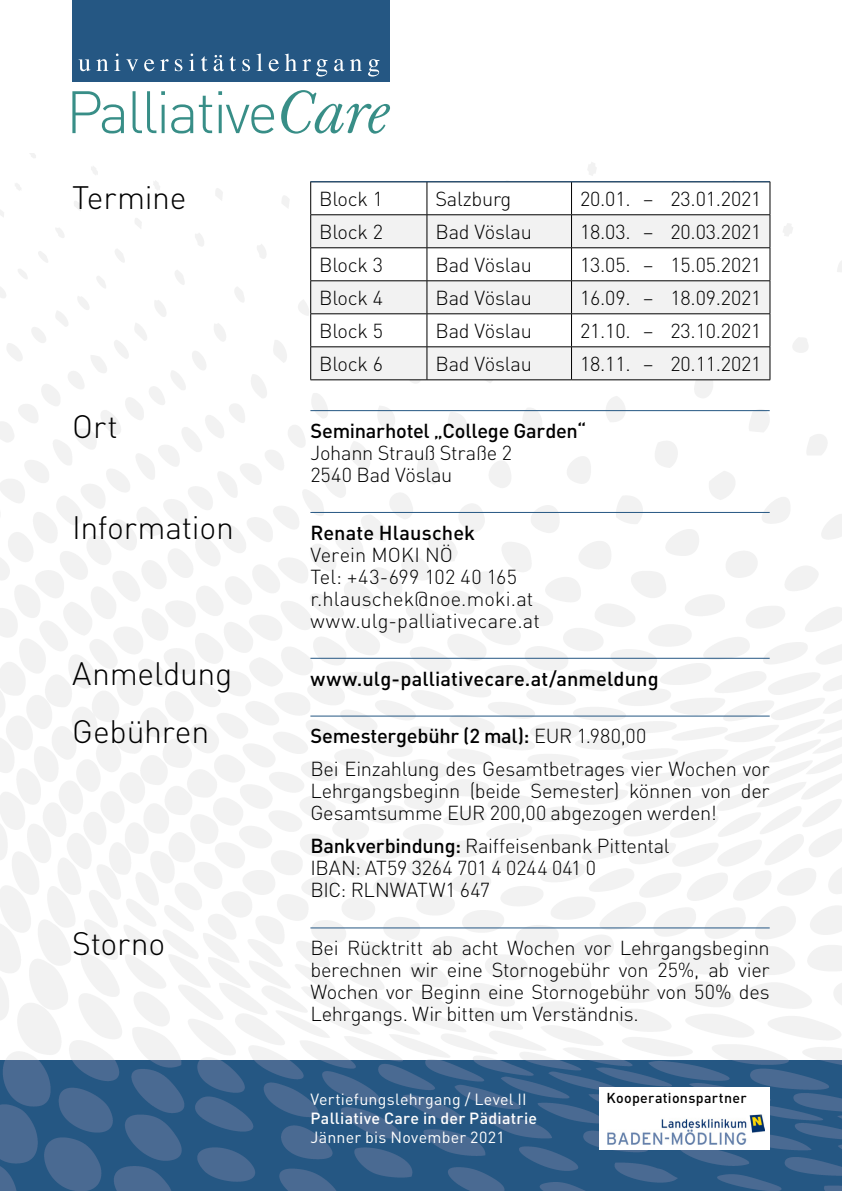
<style>
.page{position:relative;width:842px;height:1191px;background:#fff}
.page>*{position:absolute;margin:0;border:0;box-sizing:border-box;transform-origin:0 0}
.t1{font:300 32px "DIN";letter-spacing:-.01em;color:#000}
.t2{font:300 20px/22px "DIN";letter-spacing:-.01em;color:#000}
.t3{font:500 20px "DIN";letter-spacing:.005em;color:#000}
.t4{font:500 20px "DIN";letter-spacing:-.015em;color:#000}
.t5{font:16px "DIN";letter-spacing:.015em;color:#fff}
.t6{font:500 16px "DIN";letter-spacing:.015em;color:#fff}
.t7{font:500 14.2px "DIN";letter-spacing:.02em;color:#000}
.s1{font-weight:500}
</style>
<div class="page">
<svg style="left:0;top:1060px;width:842px;height:131px;background:#345f89"></svg>
<div style="left:72px;top:0;width:318px;height:81px;background:#255783"></div>
<svg style="left:72px;top:91px;width:52px;height:42px"></svg>
<svg style="left:133px;top:91px;width:32px;height:42px"></svg>
<hr style="left:162px;top:105px;width:3px;height:28px;background:#388e87">
<svg style="left:171px;top:104px;width:22px;height:29px"></svg>
<svg style="left:199px;top:96px;width:13px;height:37px"></svg>
<svg style="left:218px;top:91px;width:4px;height:4px"></svg>
<hr style="left:219px;top:105px;width:3px;height:28px;background:#388e87">
<svg style="left:226px;top:104px;width:48px;height:29px"></svg>
<svg style="left:78px;top:59px;width:30px;height:12px"></svg>
<svg style="left:114px;top:54px;width:6px;height:17px"></svg>
<svg style="left:126px;top:59px;width:12px;height:12px"></svg>
<svg style="left:144px;top:59px;width:10px;height:12px"></svg>
<svg style="left:160px;top:59px;width:9px;height:12px"></svg>
<svg style="left:175px;top:59px;width:7px;height:12px"></svg>
<svg style="left:189px;top:54px;width:6px;height:17px"></svg>
<svg style="left:201px;top:56px;width:7px;height:15px"></svg>
<svg style="left:214px;top:55px;width:22px;height:16px"></svg>
<svg style="left:242px;top:59px;width:8px;height:12px"></svg>
<svg style="left:257px;top:53px;width:6px;height:18px"></svg>
<svg style="left:269px;top:59px;width:10px;height:12px"></svg>
<svg style="left:285px;top:54px;width:42px;height:23px"></svg>
<svg style="left:334px;top:59px;width:10px;height:12px"></svg>
<svg style="left:350px;top:59px;width:12px;height:12px"></svg>
<svg style="left:368px;top:59px;width:11px;height:18px"></svg>
<svg style="left:281px;top:90px;width:109px;height:44px"></svg>
<hr style="left:310px;top:410px;width:460px;height:1px;background:#255783">
<hr style="left:310px;top:715px;width:460px;height:1px;background:#255783">
<hr style="left:310px;top:927px;width:460px;height:1px;background:#255783">
<hr style="left:310px;top:512px;width:460px;height:1px;background:#255783">
<hr style="left:310px;top:658px;width:460px;height:1px;background:#255783">
<svg style="left:311px;top:182px;width:459px;height:32px"></svg>
<svg style="left:311px;top:215px;width:459px;height:164px;fill:#f2f2f2"></svg>
<hr style="left:310px;top:182px;width:1px;height:32px;background:#000">
<hr style="left:427px;top:182px;width:1px;height:32px;background:#000">
<hr style="left:571px;top:182px;width:1px;height:32px;background:#000">
<hr style="left:770px;top:182px;width:1px;height:32px;background:#000">
<hr style="left:310px;top:214px;width:117px;height:1px;background:#000">
<hr style="left:310px;top:215px;width:1px;height:32px;background:#000">
<hr style="left:427px;top:214px;width:144px;height:1px;background:#000">
<hr style="left:427px;top:215px;width:1px;height:32px;background:#000">
<hr style="left:571px;top:214px;width:199px;height:1px;background:#000">
<hr style="left:571px;top:215px;width:1px;height:32px;background:#000">
<hr style="left:770px;top:215px;width:1px;height:32px;background:#000">
<hr style="left:310px;top:247px;width:117px;height:1px;background:#000">
<hr style="left:310px;top:248px;width:1px;height:32px;background:#000">
<hr style="left:427px;top:247px;width:144px;height:1px;background:#000">
<hr style="left:427px;top:248px;width:1px;height:32px;background:#000">
<hr style="left:571px;top:247px;width:199px;height:1px;background:#000">
<hr style="left:571px;top:248px;width:1px;height:32px;background:#000">
<hr style="left:770px;top:248px;width:1px;height:32px;background:#000">
<hr style="left:310px;top:280px;width:117px;height:1px;background:#000">
<hr style="left:310px;top:281px;width:1px;height:32px;background:#000">
<hr style="left:427px;top:280px;width:144px;height:1px;background:#000">
<hr style="left:427px;top:281px;width:1px;height:32px;background:#000">
<hr style="left:571px;top:280px;width:199px;height:1px;background:#000">
<hr style="left:571px;top:281px;width:1px;height:32px;background:#000">
<hr style="left:770px;top:281px;width:1px;height:32px;background:#000">
<hr style="left:310px;top:313px;width:117px;height:1px;background:#000">
<hr style="left:310px;top:314px;width:1px;height:32px;background:#000">
<hr style="left:427px;top:313px;width:144px;height:1px;background:#000">
<hr style="left:427px;top:314px;width:1px;height:32px;background:#000">
<hr style="left:571px;top:313px;width:199px;height:1px;background:#000">
<hr style="left:571px;top:314px;width:1px;height:32px;background:#000">
<hr style="left:770px;top:314px;width:1px;height:32px;background:#000">
<hr style="left:310px;top:346px;width:117px;height:1px;background:#000">
<hr style="left:310px;top:347px;width:1px;height:32px;background:#000">
<hr style="left:427px;top:346px;width:144px;height:1px;background:#000">
<hr style="left:427px;top:347px;width:1px;height:32px;background:#000">
<hr style="left:571px;top:346px;width:199px;height:1px;background:#000">
<hr style="left:571px;top:347px;width:1px;height:32px;background:#000">
<hr style="left:770px;top:347px;width:1px;height:32px;background:#000">
<hr style="left:310px;top:379px;width:117px;height:1px;background:#000">
<hr style="left:427px;top:379px;width:144px;height:1px;background:#000">
<hr style="left:571px;top:379px;width:199px;height:1px;background:#000">
<hr style="left:310px;top:181px;width:460px;height:1px;background:#255783">
<div style="left:600px;top:1087px;width:170px;height:62px;background:#fff"></div>
<img style="left:608px;top:1114px;width:157px;height:30px">
<h1 class="t1" style="left:72px;top:177px;width:116px">Termine</h1>
<h1 class="t1" style="left:72px;top:406px;width:47px">Ort</h1>
<h1 class="t1" style="left:72px;top:508px;width:163px">Information</h1>
<p class="t2" style="left:319px;top:188px;width:65px">Block 1</p>
<p class="t2" style="left:435px;top:188px;width:77px">Salzburg</p>
<p class="t2" style="left:580px;top:188px;width:183px">20.01. – 23.01.2021</p>
<p class="t2" style="left:319px;top:221px;width:65px">Block 2</p>
<p class="t2" style="left:435px;top:221px;width:98px">Bad Vöslau</p>
<p class="t2" style="left:580px;top:221px;width:183px">18.03. – 20.03.2021</p>
<p class="t2" style="left:319px;top:254px;width:65px">Block 3</p>
<p class="t2" style="left:435px;top:254px;width:98px">Bad Vöslau</p>
<p class="t2" style="left:580px;top:254px;width:183px">13.05. – 15.05.2021</p>
<p class="t2" style="left:319px;top:287px;width:65px">Block 4</p>
<p class="t2" style="left:435px;top:287px;width:98px">Bad Vöslau</p>
<p class="t2" style="left:580px;top:287px;width:183px">16.09. – 18.09.2021</p>
<p class="t2" style="left:319px;top:320px;width:65px">Block 5</p>
<p class="t2" style="left:435px;top:320px;width:98px">Bad Vöslau</p>
<p class="t2" style="left:580px;top:320px;width:183px">21.10. – 23.10.2021</p>
<p class="t2" style="left:319px;top:353px;width:65px">Block 6</p>
<p class="t2" style="left:435px;top:353px;width:98px">Bad Vöslau</p>
<p class="t2" style="left:580px;top:353px;width:183px">18.11. – 20.11.2021</p>
<p class="t4" style="left:310px;top:418px;width:277px">Seminarhotel „College Garden“</p>
<p class="t2" style="left:310px;top:441px;width:203px">Johann Strauß Straße 2<br>2540 Bad Vöslau</p>
<p class="t3" style="left:310px;top:520px;width:166px">Renate Hlauschek</p>
<p class="t2" style="left:310px;top:543px;width:231px">Verein MOKI NÖ<br>Tel: +43-699 102 40 165 r.hlauschek@noe.moki.at www.ulg-palliativecare.at</p>
<h1 class="t1" style="left:72px;top:654px;width:162px">Anmeldung</h1>
<p class="t3" style="left:310px;top:665px;width:350px">www.ulg-palliativecare.at/anmeldung</p>
<h1 class="t1" style="left:72px;top:712px;width:138px">Gebühren</h1>
<h1 class="t1" style="left:72px;top:923px;width:94px">Storno</h1>
<p class="t2" style="left:310px;top:719px;width:461px;line-height:33px"><span class="s1">Semestergebühr (2 mal):</span> EUR 1.980,00<br>Bei Einzahlung des Gesamtbetrages vier Wochen vor</p>
<p class="t2" style="left:310px;top:780px;width:461px">Lehrgangsbeginn (beide Semester) können von der<br>Gesamtsumme EUR 200,00 abgezogen werden!</p>
<p class="t2" style="left:310px;top:835px;width:361px"><span class="s1">Bankverbindung:</span> Raiffeisenbank Pittental<br>IBAN: AT59 3264 701 4 0244 041 0<br>BIC: RLNWATW1 647</p>
<p class="t2" style="left:310px;top:936px;width:461px;text-align:justify">Bei Rücktritt ab acht Wochen vor Lehrgangsbeginn berechnen wir eine Stornogebühr von 25%, ab vier Wochen vor Beginn eine Stornogebühr von 50% des Lehrgangs. Wir bitten um Verständnis.</p>
<p class="t5" style="left:310px;top:1089px;width:218px">Vertiefungslehrgang / Level II</p>
<p class="t6" style="left:310px;top:1108px;width:228px">Palliative Care in der Pädiatrie</p>
<p class="t5" style="left:310px;top:1127px;width:196px">Jänner bis November 2021</p>
<p class="t7" style="left:607px;top:1089px;width:141px">Kooperationspartner</p>
</div>
